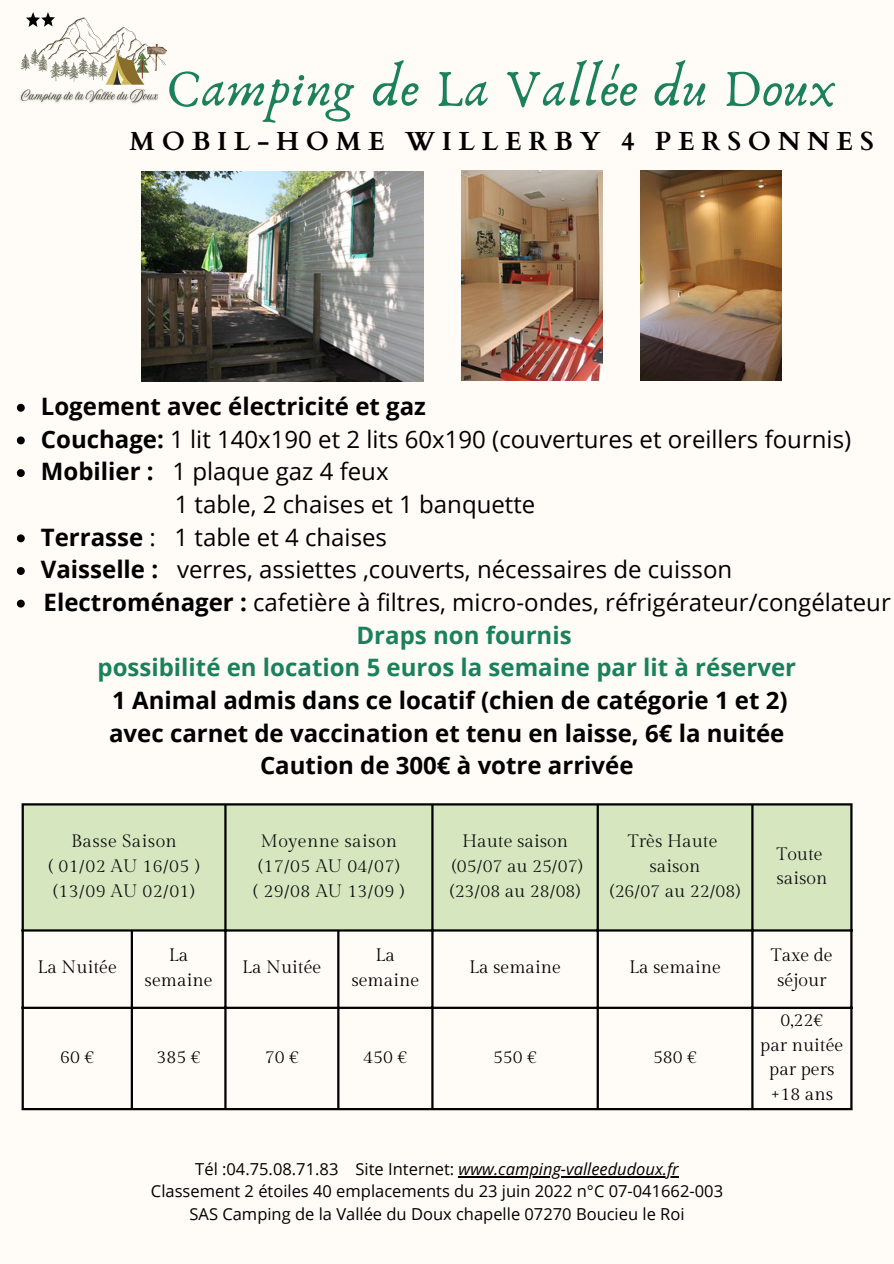
<style>
.page{position:relative;width:894px;height:1264px;background:#fff}
.page>*{position:absolute;margin:0;border:0;box-sizing:border-box;transform-origin:0 0}
.t1{font:53.7px "Anaktoria";letter-spacing:.025em;color:#1a815c}
.t2{font:700 26.25px "Cardo";letter-spacing:.255em;color:#000}
.t3{font:24px/32.7px "Open Sans";color:#000;text-align:center}
.t4{font:700 24px/32.7px "Open Sans";color:#000;text-align:center}
.t5{font:18px "Gilda Display";color:#0f0f0f}
.t6{font:18px/24.8px "Gilda Display";color:#000;text-align:center}
.t7{font:18px "Gilda Display";letter-spacing:.02em;color:#0f0f0f}
.t8{font:16.5px/22.5px "Open Sans";color:#000;text-align:center}
.s1{font-weight:700}
.s2{font-weight:700;color:#1a815c}
.s3{color:#1a815c}
.s4{font-style:italic}
</style>
<div class="page">
<div style="left:0;top:0;width:893px;height:1263px;background:#fffbf7"></div>
<img style="left:142px;top:172px;width:281px;height:209px">
<img style="left:462px;top:170px;width:140px;height:211px">
<img style="left:640px;top:170px;width:141px;height:211px">
<svg style="left:17px;top:404px;width:8px;height:8px"></svg>
<svg style="left:17px;top:436px;width:8px;height:8px"></svg>
<svg style="left:17px;top:469px;width:8px;height:8px"></svg>
<svg style="left:17px;top:534px;width:8px;height:8px"></svg>
<svg style="left:17px;top:567px;width:8px;height:8px"></svg>
<svg style="left:17px;top:599px;width:8px;height:8px"></svg>
<div style="left:24px;top:805px;width:826px;height:124px;background:#d6e7c0"></div>
<hr style="left:22px;top:805px;width:2px;height:302px;background:#000">
<hr style="left:131px;top:931px;width:2px;height:176px;background:#000">
<hr style="left:224px;top:805px;width:2px;height:302px;background:#000">
<hr style="left:337px;top:931px;width:2px;height:176px;background:#000">
<hr style="left:431px;top:805px;width:2px;height:302px;background:#000">
<hr style="left:596px;top:805px;width:2px;height:302px;background:#000">
<hr style="left:751px;top:805px;width:2px;height:302px;background:#000">
<hr style="left:850px;top:805px;width:2px;height:302px;background:#000">
<hr style="left:22px;top:803px;width:830px;height:2px;background:#000">
<hr style="left:22px;top:929px;width:830px;height:2px;background:#000">
<hr style="left:22px;top:1006px;width:830px;height:2px;background:#000">
<hr style="left:22px;top:1107px;width:830px;height:3px;background:#000">
<img style="left:27px;top:13px;width:28px;height:5px">
<svg style="left:21px;top:18px;width:145px;height:67px"></svg>
<img style="left:20px;top:89px;width:139px;height:15px">
<hr style="left:458px;top:1175px;width:220px;height:2px;background:#000">
<p class="t1" style="left:167px;top:56px;width:671px">Camping de La Vallée du Doux</p>
<p class="t2" style="left:130px;top:124px;width:745px">MOBIL-HOME WILLERBY 4 PERSONNES</p>
<p class="t4" style="left:41px;top:389px;width:386px">Logement avec électricité et gaz</p>
<p class="t3" style="left:41px;top:422px;width:811px"><span class="s1">Couchage:</span> 1 lit 140x190 et 2 lits 60x190 (couvertures et oreillers fournis)</p>
<p class="t3" style="left:41px;top:454px;width:349px"><span class="s1">Mobilier :</span> 1 plaque gaz 4 feux</p>
<p class="t3" style="left:175px;top:487px;width:362px">1 table, 2 chaises et 1 banquette</p>
<h1 class="t3" style="left:41px;top:520px;width:347px"><span class="s1">Terrasse</span> : 1 table et 4 chaises</h1>
<h2 class="t3" style="left:41px;top:552px;width:692px"><span class="s1">Vaisselle :</span> verres, assiettes ,couverts, nécessaires de cuisson</h2>
<p class="t3" style="left:44px;top:585px;width:848px"><span class="s1">Electroménager :</span> cafetière à filtres, micro-ondes, réfrigérateur/congélateur<br><span class="s2">Draps non fournis</span></p>
<p class="t4" style="left:97px;top:650px;width:700px"><span class="s3">possibilité en location 5 euros la semaine par lit à réserver </span>1 Animal admis dans ce locatif (chien de catégorie 1 et 2) avec carnet de vaccination et tenu en laisse, 6€ la nuitée Caution de 300€ à votre arrivée</p>
<p class="t7" style="left:71px;top:831px;width:107px">Basse Saison</p>
<p class="t5" style="left:49px;top:855px;width:152px">( 01/02 AU 16/05 )</p>
<h4 class="t5" style="left:54px;top:880px;width:142px">(13/09 AU 02/01)</h4>
<p class="t7" style="left:260px;top:831px;width:138px">Moyenne saison</p>
<p class="t5" style="left:258px;top:855px;width:142px">(17/05 AU 04/07)</p>
<p class="t5" style="left:253px;top:880px;width:152px">( 29/08 AU 13/09 )</p>
<p class="t6" style="left:38px;top:955px;width:81px">La Nuitée</p>
<p class="t6" style="left:145px;top:943px;width:69px">La semaine</p>
<p class="t6" style="left:242px;top:955px;width:81px">La Nuitée</p>
<p class="t6" style="left:351px;top:943px;width:69px">La semaine</p>
<h3 class="t5" style="left:462px;top:831px;width:107px">Haute saison</h3>
<p class="t5" style="left:452px;top:855px;width:131px">(05/07 au 25/07)</p>
<p class="t5" style="left:450px;top:880px;width:131px">(23/08 au 28/08)</p>
<p class="t5" style="left:627px;top:831px;width:91px">Très Haute</p>
<p class="t5" style="left:649px;top:855px;width:52px">saison</p>
<p class="t5" style="left:610px;top:880px;width:131px">(26/07 au 22/08)</p>
<p class="t6" style="left:469px;top:955px;width:93px">La semaine</p>
<p class="t6" style="left:629px;top:955px;width:93px">La semaine</p>
<p class="t6" style="left:60px;top:1045px;width:36px">60 €</p>
<p class="t6" style="left:156px;top:1045px;width:46px">385 €</p>
<p class="t6" style="left:265px;top:1045px;width:36px">70 €</p>
<p class="t6" style="left:363px;top:1045px;width:46px">450 €</p>
<p class="t6" style="left:493px;top:1045px;width:46px">550 €</p>
<p class="t6" style="left:652px;top:1045px;width:46px">580 €</p>
<p class="t5" style="left:776px;top:843px;width:48px">Toute</p>
<p class="t5" style="left:776px;top:868px;width:52px">saison</p>
<p class="t6" style="left:770px;top:943px;width:63px">Taxe de séjour</p>
<p class="t6" style="left:780px;top:1007px;width:44px">0,22€</p>
<p class="t6" style="left:760px;top:1032px;width:85px">par nuitée</p>
<p class="t6" style="left:769px;top:1057px;width:67px;text-align:left">par pers +18 ans</p>
<p class="t8" style="left:195px;top:1157px;width:485px">Tél :04.75.08.71.83 Site Internet: <span class="s4">www.camping-valleedudoux.fr</span></p>
<p class="t8" style="left:151px;top:1179px;width:573px">Classement 2 étoiles 40 emplacements du 23 juin 2022 n°C 07-041662-003<br>SAS Camping de la Vallée du Doux chapelle 07270 Boucieu le Roi</p>
</div>
